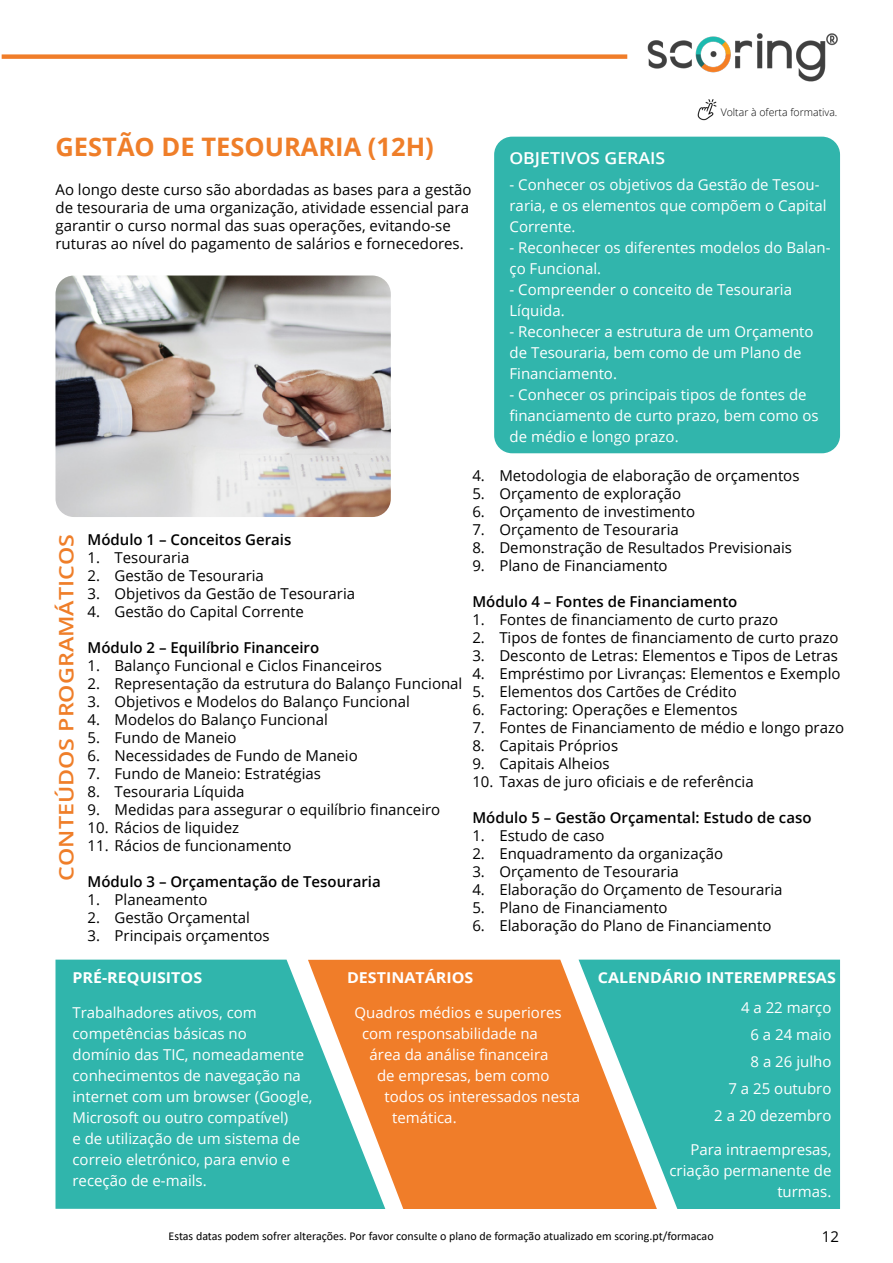
<style>
.page{position:relative;width:893px;height:1263px;background:#fff}
.page>*{position:absolute;margin:0;border:0;box-sizing:border-box;transform-origin:0 0}
.t1{font:700 25.5px "Open Sans";color:#ef7e29}
.t2{font:600 19.95px "Open Sans";color:#ef7e29;scale:1.17 1}
.t3{font:600 16.5px "Open Sans";color:#fff;scale:1.07 1}
.t4{font:15px/18px "Open Sans";color:#000}
.t5{font:15px/21px "Open Sans";color:#fff}
.t6{font:600 15px "Open Sans";color:#000}
.t7{font:700 15px "Open Sans";color:#fff;scale:1.07 1}
.t8{font:12px "Calibri";color:#000}
.t9{font:300 10.5px "Open Sans";color:#000}
</style>
<div class="page">
<div style="left:2px;top:54px;width:625px;height:5px;background:#f07d29"></div>
<img style="left:647px;top:33px;width:191px;height:49px">
<img style="left:56px;top:276px;width:335px;height:241px">
<div style="left:55px;top:960px;width:253px;height:249px;background:#30b5ac"></div>
<div style="left:657px;top:960px;width:183px;height:249px;background:#2fb5ac"></div>
<svg style="left:308px;top:960px;width:349px;height:249px;background:#cf9355"></svg>
<div style="left:494px;top:137px;width:346px;height:316px;background:#31b5ac;border-radius:18px"></div>
<img style="left:697px;top:99px;width:19px;height:21px">
<h1 class="t1" style="left:56px;top:129px;width:380px">GESTÃO DE TESOURARIA (12H)</h1>
<p class="t4" style="left:56px;top:180px;width:418px">Ao longo deste curso são abordadas as bases para a gestão de tesouraria de uma organização, atividade essencial para garantir o curso normal das suas operações, evitando-se ruturas ao nível do pagamento de salários e fornecedores.</p>
<p class="t9" style="left:721px;top:105px;width:118px">Voltar à oferta formativa.</p>
<p class="t3" style="left:509px;top:147px;width:147px">OBJETIVOS GERAIS</p>
<p class="t5" style="left:509px;top:174px;width:318px">- Conhecer os objetivos da Gestão de Tesou&shy;raria, e os elementos que compõem o Capital<br>Corrente.</p>
<p class="t5" style="left:509px;top:237px;width:323px">- Reconhecer os diferentes modelos do Balan&shy;ço Funcional.</p>
<p class="t5" style="left:509px;top:279px;width:284px">- Compreender o conceito de Tesouraria<br>Líquida.</p>
<p class="t5" style="left:509px;top:321px;width:306px">- Reconhecer a estrutura de um Orçamento de Tesouraria, bem como de um Plano de<br>Financiamento.</p>
<p class="t5" style="left:509px;top:384px;width:311px">- Conhecer os principais tipos de fontes de financiamento de curto prazo, bem como os de médio e longo prazo.</p>
<h2 class="t2" style="left:53px;top:881px;width:298px;rotate:-90deg">CONTEÚDOS PROGRAMÁTICOS</h2>
<p class="t6" style="left:88px;top:530px;width:205px">Módulo 1 – Conceitos Gerais</p>
<p class="t4" style="left:88px;top:549px;width:103px">1. Tesouraria</p>
<p class="t4" style="left:88px;top:567px;width:178px">2. Gestão de Tesouraria</p>
<p class="t4" style="left:88px;top:585px;width:269px">3. Objetivos da Gestão de Tesouraria</p>
<p class="t4" style="left:88px;top:603px;width:218px">4. Gestão do Capital Corrente</p>
<p class="t6" style="left:88px;top:638px;width:233px">Módulo 2 – Equilíbrio Financeiro</p>
<p class="t4" style="left:88px;top:657px;width:296px">1. Balanço Funcional e Ciclos Financeiros</p>
<p class="t4" style="left:88px;top:675px;width:376px">2. Representação da estrutura do Balanço Funcional</p>
<p class="t4" style="left:88px;top:693px;width:324px">3. Objetivos e Modelos do Balanço Funcional</p>
<p class="t4" style="left:88px;top:711px;width:242px">4. Modelos do Balanço Funcional</p>
<p class="t4" style="left:88px;top:729px;width:151px">5. Fundo de Maneio</p>
<p class="t4" style="left:88px;top:747px;width:272px">6. Necessidades de Fundo de Maneio</p>
<p class="t4" style="left:88px;top:765px;width:235px">7. Fundo de Maneio: Estratégias</p>
<p class="t4" style="left:88px;top:783px;width:159px">8. Tesouraria Líquida</p>
<p class="t4" style="left:88px;top:801px;width:354px">9. Medidas para assegurar o equilíbrio financeiro</p>
<p class="t4" style="left:88px;top:819px;width:153px">10. Rácios de liquidez</p>
<p class="t4" style="left:88px;top:837px;width:206px">11. Rácios de funcionamento</p>
<p class="t6" style="left:88px;top:872px;width:295px">Módulo 3 – Orçamentação de Tesouraria</p>
<p class="t4" style="left:88px;top:891px;width:122px">1. Planeamento</p>
<p class="t4" style="left:88px;top:909px;width:164px">2. Gestão Orçamental</p>
<p class="t4" style="left:88px;top:927px;width:184px">3. Principais orçamentos</p>
<p class="t4" style="left:472px;top:466px;width:329px">4. Metodologia de elaboração de orçamentos</p>
<p class="t4" style="left:472px;top:484px;width:210px">5. Orçamento de exploração</p>
<p class="t4" style="left:472px;top:502px;width:224px">6. Orçamento de investimento</p>
<p class="t4" style="left:472px;top:520px;width:208px">7. Orçamento de Tesouraria</p>
<p class="t4" style="left:472px;top:538px;width:321px">8. Demonstração de Resultados Previsionais</p>
<p class="t4" style="left:472px;top:556px;width:197px">9. Plano de Financiamento</p>
<p class="t6" style="left:472px;top:591px;width:267px">Módulo 4 – Fontes de Financiamento</p>
<p class="t4" style="left:472px;top:610px;width:307px">1. Fontes de financiamento de curto prazo</p>
<p class="t4" style="left:472px;top:628px;width:368px">2. Tipos de fontes de financiamento de curto prazo</p>
<p class="t4" style="left:472px;top:646px;width:367px">3. Desconto de Letras: Elementos e Tipos de Letras</p>
<p class="t4" style="left:472px;top:664px;width:370px">4. Empréstimo por Livranças: Elementos e Exemplo</p>
<p class="t4" style="left:472px;top:682px;width:266px">5. Elementos dos Cartões de Crédito</p>
<p class="t4" style="left:472px;top:700px;width:267px">6. Factoring: Operações e Elementos</p>
<p class="t4" style="left:472px;top:718px;width:373px">7. Fontes de Financiamento de médio e longo prazo</p>
<p class="t4" style="left:472px;top:736px;width:147px">8. Capitais Próprios</p>
<p class="t4" style="left:472px;top:754px;width:139px">9. Capitais Alheios</p>
<p class="t4" style="left:472px;top:772px;width:283px">10. Taxas de juro oficiais e de referência</p>
<p class="t6" style="left:472px;top:807px;width:341px">Módulo 5 – Gestão Orçamental: Estudo de caso</p>
<p class="t4" style="left:472px;top:826px;width:134px">1. Estudo de caso</p>
<p class="t4" style="left:472px;top:844px;width:252px">2. Enquadramento da organização</p>
<p class="t4" style="left:472px;top:862px;width:208px">3. Orçamento de Tesouraria</p>
<p class="t4" style="left:472px;top:880px;width:312px">4. Elaboração do Orçamento de Tesouraria</p>
<p class="t4" style="left:472px;top:898px;width:197px">5. Plano de Financiamento</p>
<p class="t4" style="left:472px;top:916px;width:301px">6. Elaboração do Plano de Financiamento</p>
<p class="t7" style="left:598px;top:967px;width:224px">CALENDÁRIO INTEREMPRESAS</p>
<p class="t7" style="left:72px;top:967px;width:123px">PRÉ-REQUISITOS</p>
<p class="t5" style="left:72px;top:1002px;width:241px">Trabalhadores ativos, com competências básicas no<br>domínio das TIC, nomeadamente conhecimentos de navegação na internet com um browser (Google,<br>Microsoft ou outro compatível)<br>e de utilização de um sistema de correio eletrónico, para envio e receção de e-mails.</p>
<p class="t5" style="left:355px;top:1002px;width:209px">Quadros médios e superiores</p>
<p class="t7" style="left:347px;top:967px;width:120px">DESTINATÁRIOS</p>
<p class="t5" style="left:714px;top:993px;width:119px;line-height:27px;text-align:right">4 a 22 março<br>6 a 24 maio<br>8 a 26 julho<br>7 a 25 outubro<br>2 a 20 dezembro</p>
<p class="t5" style="left:669px;top:1139px;width:163px;text-align:right">Para intraempresas, criação permanente de turmas.</p>
<p class="t8" style="left:169px;top:1228px;width:547px">Estas datas podem sofrer alterações. Por favor consulte o plano de formação atualizado em scoring.pt/formacao</p>
<p class="t5" style="left:362px;top:1023px;width:177px">com responsabilidade na</p>
<p class="t5" style="left:370px;top:1044px;width:180px">área da análise financeira</p>
<p class="t5" style="left:377px;top:1065px;width:174px">de empresas, bem como</p>
<p class="t5" style="left:385px;top:1086px;width:197px">todos os interessados nesta</p>
<p class="t5" style="left:392px;top:1107px;width:66px">temática.</p>
<p class="t4" style="left:822px;top:1227px;width:19px">12</p>
</div>
